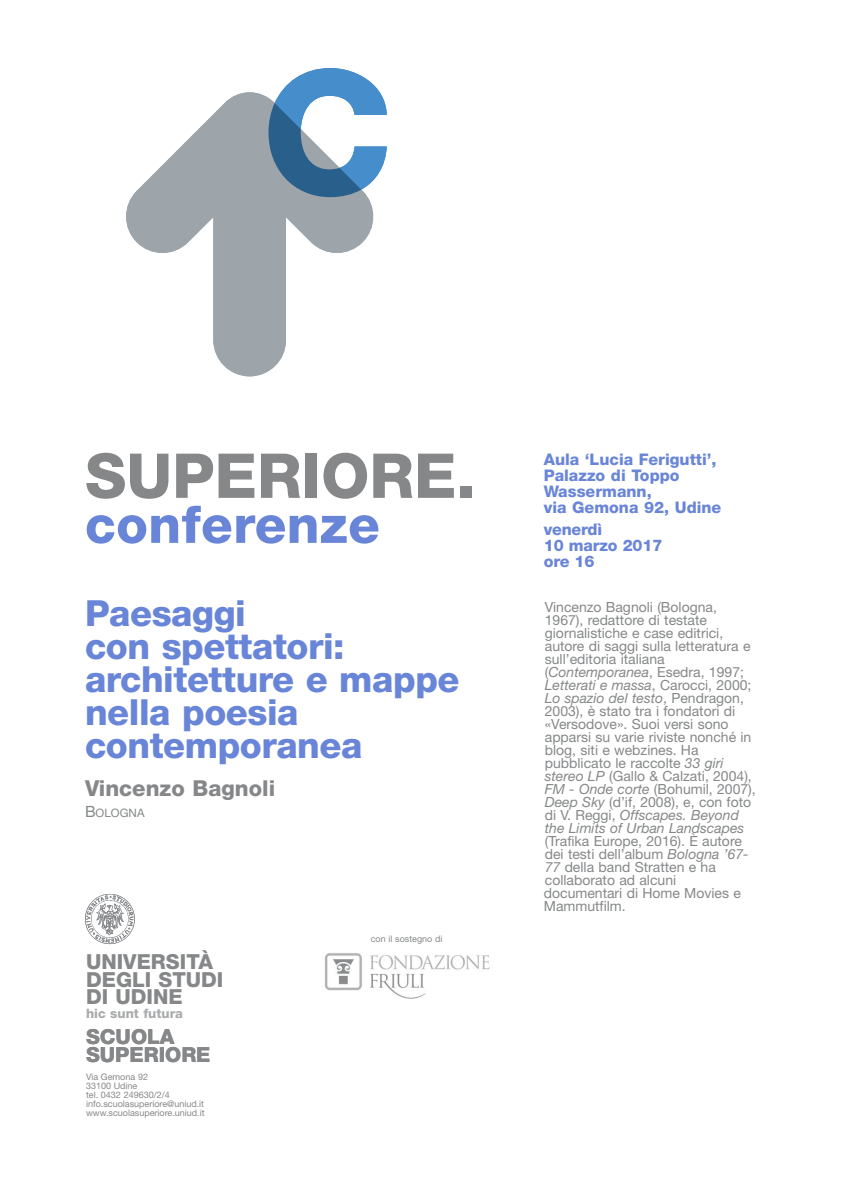
<style>
.page{position:relative;width:842px;height:1191px;background:#fff}
.page>*{position:absolute;margin:0;border:0;box-sizing:border-box;transform-origin:0 0}
.t1{font:800 61.9px "Helvetica Neue";color:#858789}
.t2{font:800 52px "Helvetica Neue";letter-spacing:.005em;color:#6985d8}
.t3{font:800 36px/33px "Helvetica Neue";letter-spacing:-.015em;color:#6985d8}
.t4{font:800 22px "Helvetica Neue";color:#858789}
.t5{font:800 20.7px/17.5px "Helvetica Neue";color:#858789}
.t6{font:800 16px/16px "Helvetica Neue";color:#6985d8}
.t7{font:14px/13px "Helvetica Neue";color:#858789}
.t8{font:800 13px "Helvetica Neue";color:#a9abad}
.t9{font:11.6px "Helvetica Neue";color:#858789}
.t10{font:9px/9px "Helvetica Neue";color:#858789}
.s1{font-size:15.5px}
.s2{font-style:italic}
</style>
<div class="page">
<img style="left:85px;top:893px;width:50px;height:52px">
<svg style="left:126px;top:92px;width:248px;height:284px"></svg>
<svg style="left:268px;top:68px;width:119px;height:129px"></svg>
<img style="left:325px;top:953px;width:165px;height:46px">
<h1 class="t1" style="left:85px;top:453px;width:392px">SUPERIORE.</h1>
<h2 class="t2" style="left:85px;top:506px;width:296px">conferenze</h2>
<h3 class="t3" style="left:85px;top:599px;width:376px">Paesaggi<br>con spettatori: architetture e mappe nella poesia contemporanea</h3>
<h3 class="t4" style="left:85px;top:780px;width:192px">Vincenzo Bagnoli</h3>
<p class="t9" style="left:85px;top:809px;width:61px"><span class="s1">B</span>OLOGNA</p>
<h3 class="t5" style="left:86px;top:955px;width:139px">UNIVERSITÀ<br>DEGLI STUDI<br>DI UDINE</h3>
<p class="t8" style="left:86px;top:1009px;width:98px">hic sunt futura</p>
<h3 class="t5" style="left:86px;top:1029px;width:126px">SCUOLA<br>SUPERIORE</h3>
<p class="t10" style="left:86px;top:1072px;width:120px">Via Gemona 92<br>33100 Udine<br>tel. 0432 249630/2/4 info.scuolasuperiore@uniud.it www.scuolasuperiore.uniud.it</p>
<p class="t10" style="left:371px;top:935px;width:73px">con il sostegno di</p>
<p class="t6" style="left:544px;top:453px;width:179px">Aula ‘Lucia Ferigutti’,<br>Palazzo di Toppo<br>Wassermann,<br>via Gemona 92, Udine</p>
<p class="t6" style="left:544px;top:522px;width:120px">venerdì<br>10 marzo 2017 ore 16</p>
<p class="t7" style="left:545px;top:602px;width:212px">Vincenzo Bagnoli (Bologna,<br>1967), redattore di testate giornalistiche e case editrici, autore di saggi sulla letteratura e sull’editoria italiana (<span class="s2">Contemporanea</span>, Esedra, 1997;<br><span class="s2">Letterati e massa</span>, Carocci, 2000;<br><span class="s2">Lo spazio del testo</span>, Pendragon,<br>2003), è stato tra i fondatori di «Versodove». Suoi versi sono apparsi su varie riviste nonché in blog, siti e webzines. Ha pubblicato le raccolte <span class="s2">33 giri stereo LP</span> (Gallo &amp; Calzati, 2004),<br><span class="s2">FM - Onde corte</span> (Bohumil, 2007),<br><span class="s2">Deep Sky</span> (d’if, 2008), e, con foto di V. Reggi, <span class="s2">Offscapes. Beyond the Limits of Urban Landscapes</span></p>
<p class="t7" style="left:544px;top:836px;width:206px">(Trafika Europe, 2016). È autore dei testi dell’album <span class="s2">Bologna ’67-<br>77</span> della band Stratten e ha collaborato ad alcuni documentari di Home Movies e<br>Mammutfilm.</p>
</div>
